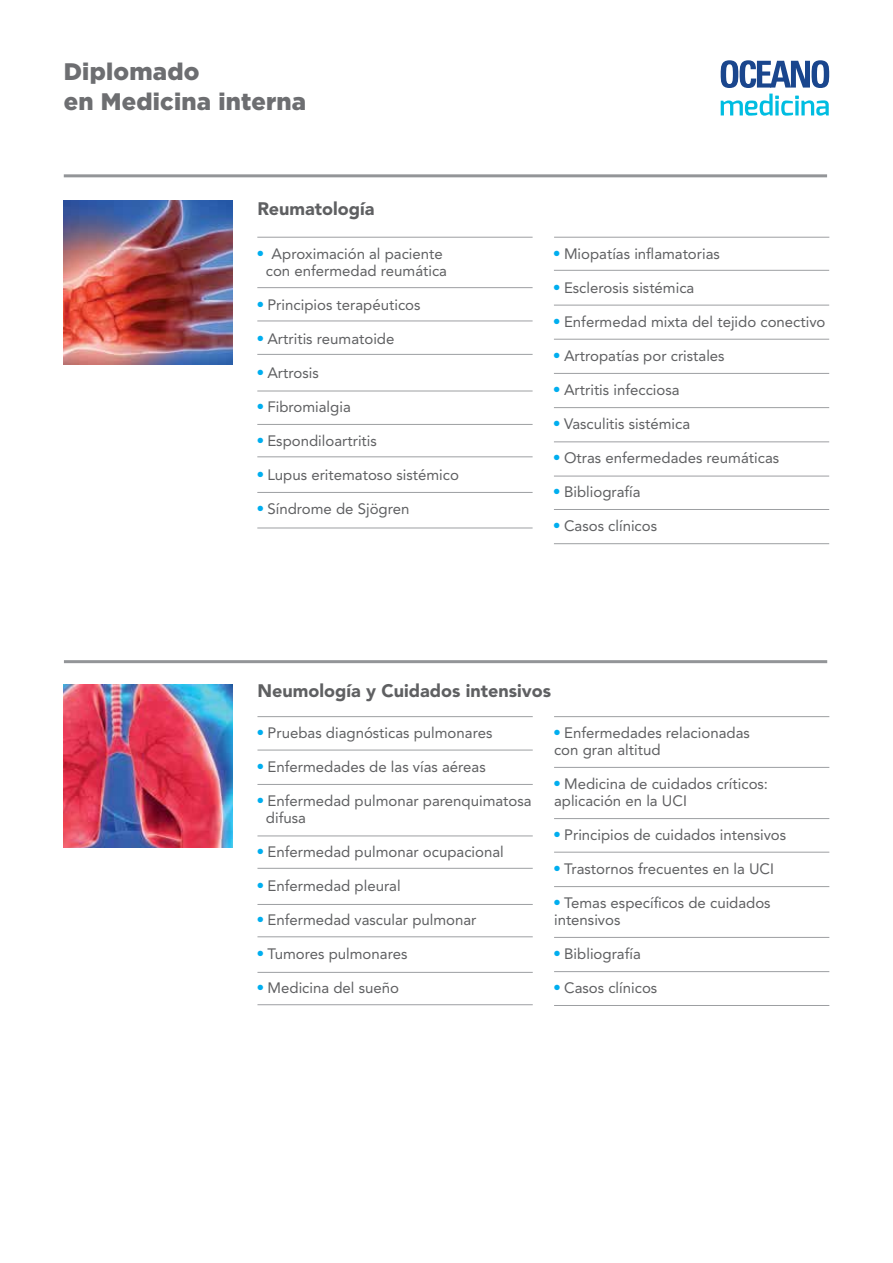
<style>
.page{position:relative;width:893px;height:1263px;background:#fff}
.page>*{position:absolute;margin:0;border:0;box-sizing:border-box;transform-origin:0 0}
.t1{font:900 23.85px/30px "Gotham";letter-spacing:.01em;color:#6d6e71}
.t2{font:900 18px "Avenir";color:#5f6062}
.t3{font:15px/17px "Avenir";color:#5f6062}
</style>
<div class="page">
<svg style="left:721px;top:94px;width:108px;height:22px"></svg>
<svg style="left:721px;top:60px;width:108px;height:28px"></svg>
<hr style="left:64px;top:174px;width:763px;height:3px;background:#939598">
<hr style="left:257px;top:237px;width:276px;height:1px;background:#9d9fa2">
<hr style="left:554px;top:237px;width:275px;height:1px;background:#9d9fa2">
<hr style="left:554px;top:270px;width:275px;height:1px;background:#9d9fa2">
<hr style="left:257px;top:287px;width:276px;height:1px;background:#9d9fa2">
<hr style="left:554px;top:305px;width:275px;height:1px;background:#9d9fa2">
<hr style="left:257px;top:321px;width:276px;height:1px;background:#9d9fa2">
<hr style="left:554px;top:373px;width:275px;height:1px;background:#9d9fa2">
<hr style="left:554px;top:441px;width:275px;height:1px;background:#9d9fa2">
<hr style="left:554px;top:509px;width:275px;height:1px;background:#9d9fa2">
<hr style="left:257px;top:456px;width:276px;height:1px;background:#9d9fa2">
<hr style="left:257px;top:492px;width:276px;height:1px;background:#9d9fa2">
<hr style="left:257px;top:528px;width:276px;height:1px;background:#9d9fa2">
<hr style="left:554px;top:339px;width:275px;height:1px;background:#9d9fa2">
<hr style="left:257px;top:391px;width:276px;height:1px;background:#9d9fa2">
<hr style="left:257px;top:424px;width:276px;height:1px;background:#9d9fa2">
<hr style="left:257px;top:354px;width:276px;height:1px;background:#9d9fa2">
<hr style="left:554px;top:407px;width:275px;height:1px;background:#9d9fa2">
<hr style="left:554px;top:476px;width:275px;height:1px;background:#9d9fa2">
<hr style="left:554px;top:543px;width:275px;height:1px;background:#9d9fa2">
<img style="left:64px;top:200px;width:169px;height:164px">
<hr style="left:64px;top:660px;width:763px;height:3px;background:#939598">
<hr style="left:257px;top:716px;width:276px;height:1px;background:#9d9fa2">
<hr style="left:554px;top:716px;width:275px;height:1px;background:#9d9fa2">
<hr style="left:257px;top:750px;width:276px;height:1px;background:#9d9fa2">
<hr style="left:554px;top:767px;width:275px;height:1px;background:#9d9fa2">
<hr style="left:257px;top:784px;width:276px;height:1px;background:#9d9fa2">
<hr style="left:554px;top:852px;width:275px;height:1px;background:#9d9fa2">
<hr style="left:554px;top:937px;width:275px;height:1px;background:#9d9fa2">
<hr style="left:554px;top:971px;width:275px;height:1px;background:#9d9fa2">
<hr style="left:554px;top:1005px;width:275px;height:1px;background:#9d9fa2">
<hr style="left:554px;top:818px;width:275px;height:1px;background:#9d9fa2">
<hr style="left:257px;top:868px;width:276px;height:1px;background:#9d9fa2">
<hr style="left:257px;top:936px;width:276px;height:1px;background:#9d9fa2">
<hr style="left:257px;top:1004px;width:276px;height:1px;background:#9d9fa2">
<hr style="left:257px;top:835px;width:276px;height:1px;background:#9d9fa2">
<hr style="left:257px;top:904px;width:276px;height:1px;background:#9d9fa2">
<hr style="left:257px;top:972px;width:276px;height:1px;background:#9d9fa2">
<hr style="left:554px;top:886px;width:275px;height:1px;background:#9d9fa2">
<img style="left:64px;top:684px;width:169px;height:164px">
<h1 class="t1" style="left:64px;top:56px;width:244px">Diplomado<br>en Medicina interna</h1>
<p class="t2" style="left:257px;top:197px;width:119px">Reumatología</p>
<p class="t3" style="left:257px;top:245px;width:191px;text-align:center"><sup>●</sup> Aproximación al paciente con enfermedad reumática</p>
<p class="t3" style="left:257px;top:296px;width:165px"><sup>●</sup> Principios terapéuticos</p>
<p class="t3" style="left:257px;top:330px;width:139px"><sup>●</sup> Artritis reumatoide</p>
<p class="t3" style="left:257px;top:364px;width:63px"><sup>●</sup> Artrosis</p>
<p class="t3" style="left:257px;top:398px;width:95px"><sup>●</sup> Fibromialgia</p>
<p class="t3" style="left:257px;top:432px;width:121px"><sup>●</sup> Espondiloartritis</p>
<p class="t3" style="left:257px;top:466px;width:203px"><sup>●</sup> Lupus eritematoso sistémico</p>
<p class="t3" style="left:257px;top:500px;width:154px"><sup>●</sup> Síndrome de Sjögren</p>
<p class="t3" style="left:554px;top:245px;width:167px"><sup>●</sup> Miopatías inflamatorias</p>
<p class="t3" style="left:554px;top:279px;width:142px"><sup>●</sup> Esclerosis sistémica</p>
<p class="t3" style="left:554px;top:313px;width:273px"><sup>●</sup> Enfermedad mixta del tejido conectivo</p>
<p class="t3" style="left:554px;top:347px;width:172px"><sup>●</sup> Artropatías por cristales</p>
<p class="t3" style="left:554px;top:381px;width:127px"><sup>●</sup> Artritis infecciosa</p>
<p class="t3" style="left:554px;top:415px;width:138px"><sup>●</sup> Vasculitis sistémica</p>
<p class="t3" style="left:554px;top:449px;width:227px"><sup>●</sup> Otras enfermedades reumáticas</p>
<p class="t3" style="left:554px;top:483px;width:88px"><sup>●</sup> Bibliografía</p>
<p class="t3" style="left:554px;top:517px;width:105px"><sup>●</sup> Casos clínicos</p>
<p class="t2" style="left:257px;top:680px;width:295px">Neumología y Cuidados intensivos</p>
<p class="t3" style="left:257px;top:725px;width:236px"><sup>●</sup> Pruebas diagnósticas pulmonares</p>
<p class="t3" style="left:257px;top:759px;width:230px"><sup>●</sup> Enfermedades de las vías aéreas</p>
<p class="t3" style="left:266px;top:793px;width:267px;text-indent:-8px"><sup>●</sup> Enfermedad pulmonar parenquimatosa difusa</p>
<p class="t3" style="left:257px;top:844px;width:248px"><sup>●</sup> Enfermedad pulmonar ocupacional</p>
<p class="t3" style="left:257px;top:878px;width:145px"><sup>●</sup> Enfermedad pleural</p>
<p class="t3" style="left:257px;top:912px;width:221px"><sup>●</sup> Enfermedad vascular pulmonar</p>
<p class="t3" style="left:257px;top:946px;width:151px"><sup>●</sup> Tumores pulmonares</p>
<p class="t3" style="left:257px;top:980px;width:143px"><sup>●</sup> Medicina del sueño</p>
<p class="t3" style="left:554px;top:724px;width:197px"><sup>●</sup> Enfermedades relacionadas con gran altitud</p>
<p class="t3" style="left:554px;top:775px;width:216px"><sup>●</sup> Medicina de cuidados críticos: aplicación en la UCI</p>
<p class="t3" style="left:554px;top:826px;width:234px"><sup>●</sup> Principios de cuidados intensivos</p>
<p class="t3" style="left:554px;top:860px;width:222px"><sup>●</sup> Trastornos frecuentes en la UCI</p>
<p class="t3" style="left:554px;top:894px;width:218px"><sup>●</sup> Temas específicos de cuidados intensivos</p>
<p class="t3" style="left:554px;top:945px;width:88px"><sup>●</sup> Bibliografía</p>
<p class="t3" style="left:554px;top:979px;width:105px"><sup>●</sup> Casos clínicos</p>
</div>
